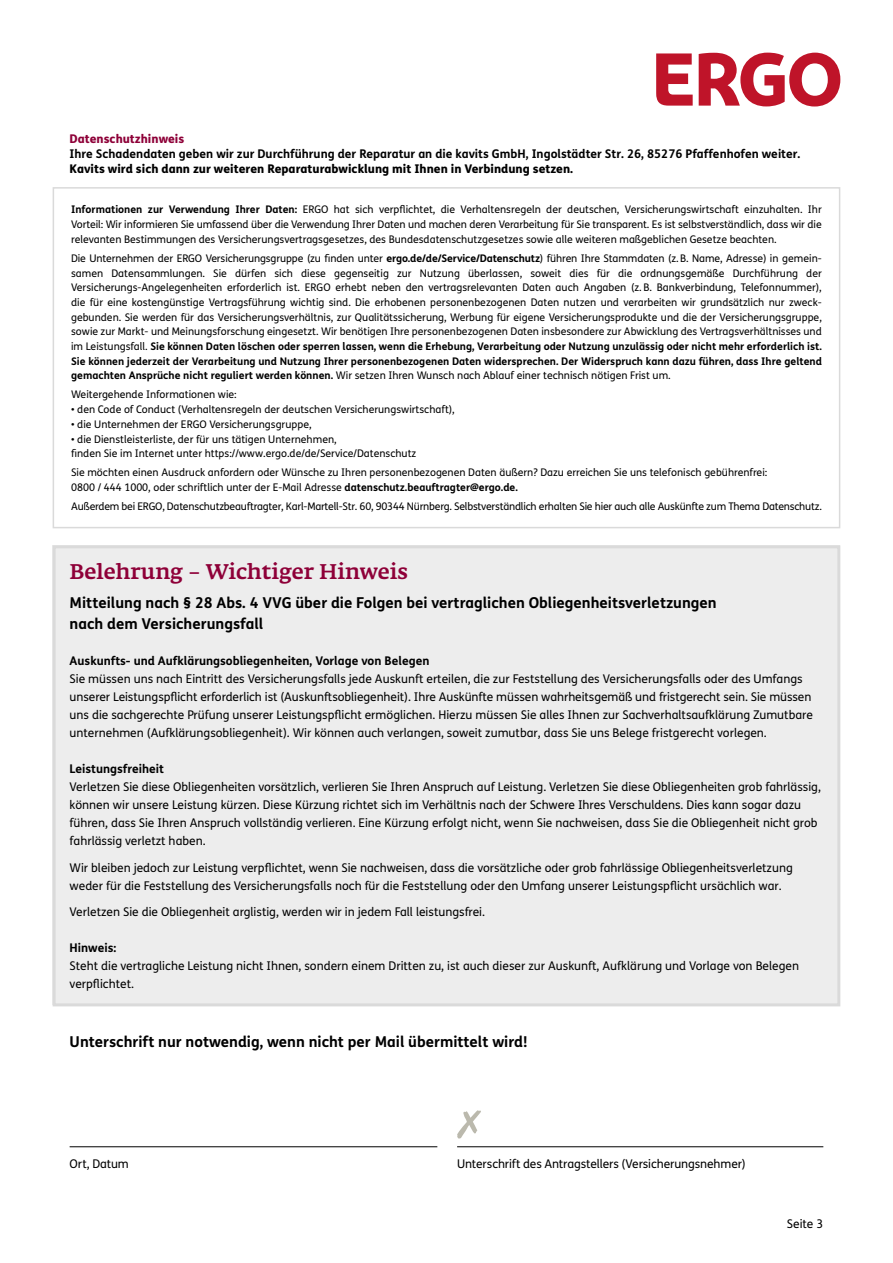
<style>
.page{position:relative;width:893px;height:1263px;background:#fff}
.page>*{position:absolute;margin:0;border:0;box-sizing:border-box;transform-origin:0 0}
.t1{font:500 21px "Fedra Serif A Pro";color:#8e0038}
.t2{font:700 15px/21px "FS Me";color:#000}
.t3{font:12px/18px "FS Me";color:#000}
.t4{font:700 12px "FS Me";color:#000}
.t5{font:800 12px "FS Me";color:#000}
.t6{font:800 12px "FS Me";color:#8e0038}
.t7{font:10.5px/14.7px "FS Me";color:#000;text-align:justify}
.t8{font:10.5px "FS Me";letter-spacing:-.02em;color:#000}
.s1{font-weight:700}
</style>
<div class="page">
<svg style="left:699px;top:53px;width:141px;height:54px"></svg>
<svg style="left:656px;top:53px;width:37px;height:53px"></svg>
<div style="left:53px;top:187px;width:787px;height:341px;border:2px solid #dadada"></div>
<div style="left:53px;top:545px;width:787px;height:460px;background:#ededed"></div>
<div style="left:53px;top:545px;width:787px;height:461px;border:3px solid #dadada"></div>
<svg style="left:457px;top:1110px;width:24px;height:28px"></svg>
<hr style="left:70px;top:1146px;width:367px;height:1px;background:#000">
<hr style="left:457px;top:1146px;width:366px;height:1px;background:#000">
<p class="t6" style="left:70px;top:129px;width:116px">Datenschutzhinweis</p>
<p class="t4" style="left:70px;top:144px;width:732px">Ihre Schadendaten geben wir zur Durchführung der Reparatur an die kavits GmbH, Ingolstädter Str. 26, 85276 Pfaffenhofen weiter.</p>
<p class="t5" style="left:70px;top:159px;width:505px">Kavits wird sich dann zur weiteren Reparaturabwicklung mit Ihnen in Verbindung setzen.</p>
<p class="t7" style="left:71px;top:202px;width:752px"><span class="s1">Informationen zur Verwendung Ihrer Daten:</span> ERGO hat sich verpflichtet, die Verhaltensregeln der deutschen, Versicherungswirtschaft einzuhalten. Ihr Vorteil: Wir informieren Sie umfassend über die Verwendung Ihrer Daten und machen deren Verarbeitung für Sie transparent. Es ist selbstverständlich, dass wir die relevanten Bestimmungen des Versicherungsvertragsgesetzes, des Bundesdatenschutzgesetzes sowie alle weiteren maßgeblichen Gesetze beachten.</p>
<p class="t7" style="left:71px;top:251px;width:752px">Die Unternehmen der ERGO Versicherungsgruppe (zu finden unter <span class="s1">ergo.de/de/Service/Datenschutz</span>) führen Ihre Stammdaten (z. B. Name, Adresse) in gemein&shy;samen Datensammlungen. Sie dürfen sich diese gegenseitig zur Nutzung überlassen, soweit dies für die ordnungsgemäße Durchführung der Versicherungs-Angelegenheiten erforderlich ist. ERGO erhebt neben den vertragsrelevanten Daten auch Angaben (z. B. Bankverbindung, Telefonnummer), die für eine kostengünstige Vertragsführung wichtig sind. Die erhobenen personenbezogenen Daten nutzen und verarbeiten wir grundsätzlich nur zweck&shy;gebunden. Sie werden für das Versicherungsverhältnis, zur Qualitätssicherung, Werbung für eigene Versicherungsprodukte und die der Versicherungsgruppe, sowie zur Markt- und Meinungsforschung eingesetzt. Wir benötigen Ihre personenbezogenen Daten insbesondere zur Abwicklung des Vertragsverhältnisses und im Leistungsfall. <span class="s1">Sie können Daten löschen oder sperren lassen, wenn die Erhebung, Verarbeitung oder Nutzung unzulässig oder nicht mehr erforderlich ist.<br>Sie können jederzeit der Verarbeitung und Nutzung Ihrer personenbezogenen Daten widersprechen. Der Widerspruch kann dazu führen, dass Ihre geltend gemachten Ansprüche nicht reguliert werden können.</span> Wir setzen Ihren Wunsch nach Ablauf einer technisch nötigen Frist um.</p>
<p class="t7" style="left:71px;top:387px;width:167px">Weitergehende Informationen wie:</p>
<p class="t7" style="left:71px;top:402px;width:385px">• den Code of Conduct (Verhaltensregeln der deutschen Versicherungswirtschaft),</p>
<p class="t7" style="left:71px;top:417px;width:242px">• die Unternehmen der ERGO Versicherungsgruppe,</p>
<p class="t7" style="left:71px;top:431px;width:347px">• die Dienstleisterliste, der für uns tätigen Unternehmen,<br>finden Sie im Internet unter https://www.ergo.de/de/Service/Datenschutz</p>
<p class="t7" style="left:71px;top:465px;width:698px">Sie möchten einen Ausdruck anfordern oder Wünsche zu Ihren personenbezogenen Daten äußern? Dazu erreichen Sie uns telefonisch gebührenfrei:<br>0800 / 444 1000, oder schriftlich unter der E-Mail Adresse <span class="s1">datenschutz.beauftragter@ergo.de.</span></p>
<p class="t8" style="left:71px;top:499px;width:752px">Außerdem bei ERGO, Datenschutzbeauftragter, Karl-Martell-Str. 60, 90344 Nürnberg. Selbstverständlich erhalten Sie hier auch alle Auskünfte zum Thema Datenschutz.</p>
<h1 class="t1" style="left:70px;top:559px;width:340px">Belehrung – Wichtiger Hinweis</h1>
<h2 class="t2" style="left:70px;top:592px;width:649px">Mitteilung nach § 28 Abs. 4 VVG über die Folgen bei vertraglichen Obliegenheitsverletzungen nach dem Versicherungsfall</h2>
<p class="t4" style="left:70px;top:652px;width:361px">Auskunfts- und Aufklärungsobliegenheiten, Vorlage von Belegen</p>
<p class="t3" style="left:70px;top:670px;width:745px">Sie müssen uns nach Eintritt des Versicherungsfalls jede Auskunft erteilen, die zur Feststellung des Versicherungsfalls oder des Umfangs unserer Leistungspflicht erforderlich ist (Auskunftsobliegenheit). Ihre Auskünfte müssen wahrheitsgemäß und fristgerecht sein. Sie müssen uns die sachgerechte Prüfung unserer Leistungspflicht ermöglichen. Hierzu müssen Sie alles Ihnen zur Sachverhaltsaufklärung Zumutbare unternehmen (Aufklärungsobliegenheit). Wir können auch verlangen, soweit zumutbar, dass Sie uns Belege fristgerecht vorlegen.</p>
<p class="t4" style="left:70px;top:760px;width:96px">Leistungsfreiheit</p>
<p class="t3" style="left:70px;top:778px;width:753px">Verletzen Sie diese Obliegenheiten vorsätzlich, verlieren Sie Ihren Anspruch auf Leistung. Verletzen Sie diese Obliegenheiten grob fahrlässig, können wir unsere Leistung kürzen. Diese Kürzung richtet sich im Verhältnis nach der Schwere Ihres Verschuldens. Dies kann sogar dazu führen, dass Sie Ihren Anspruch vollständig verlieren. Eine Kürzung erfolgt nicht, wenn Sie nachweisen, dass Sie die Obliegenheit nicht grob fahrlässig verletzt haben.</p>
<p class="t3" style="left:70px;top:858px;width:725px">Wir bleiben jedoch zur Leistung verpflichtet, wenn Sie nachweisen, dass die vorsätzliche oder grob fahrlässige Obliegenheitsverletzung weder für die Feststellung des Versicherungsfalls noch für die Feststellung oder den Umfang unserer Leistungspflicht ursächlich war.</p>
<p class="t3" style="left:70px;top:903px;width:417px">Verletzen Sie die Obliegenheit arglistig, werden wir in jedem Fall leistungsfrei.</p>
<p class="t4" style="left:70px;top:939px;width:48px">Hinweis:</p>
<p class="t3" style="left:70px;top:957px;width:731px">Steht die vertragliche Leistung nicht Ihnen, sondern einem Dritten zu, ist auch dieser zur Auskunft, Aufklärung und Vorlage von Belegen verpflichtet.</p>
<h2 class="t2" style="left:70px;top:1031px;width:459px">Unterschrift nur notwendig, wenn nicht per Mail übermittelt wird!</h2>
<p class="t3" style="left:70px;top:1155px;width:61px">Ort, Datum</p>
<p class="t3" style="left:457px;top:1155px;width:290px">Unterschrift des Antragstellers (Versicherungsnehmer)</p>
<p class="t3" style="left:787px;top:1214px;width:38px">Seite 3</p>
</div>
